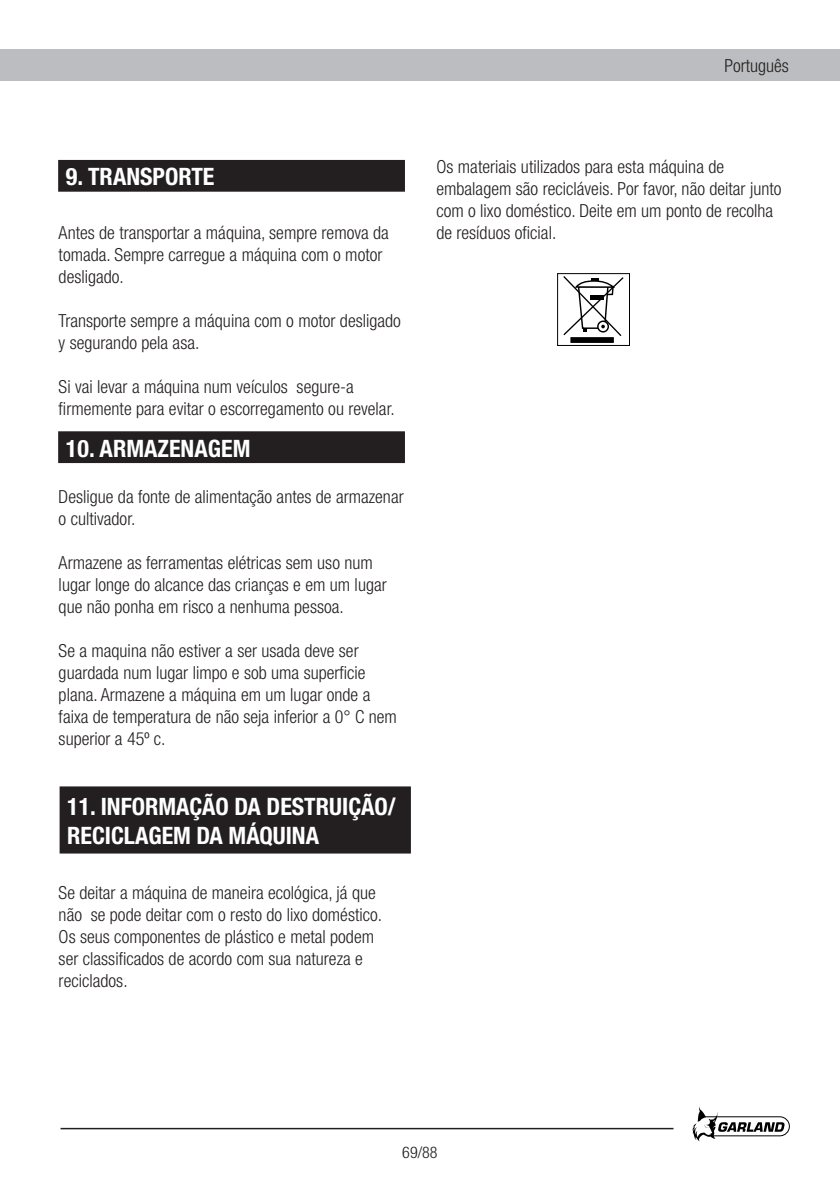
<style>
.page{position:relative;width:840px;height:1191px;background:#fff}
.page>*{position:absolute;margin:0;border:0;box-sizing:border-box;transform-origin:0 0}
.t1{font:700 condensed 24px/28.8px "Helvetica Neue";color:#fff}
.t2{font:300 condensed 18px/22px "Helvetica Neue";color:#231f20}
.t3{font:300 condensed 16px "Helvetica Neue";color:#231f20}
</style>
<div class="page">
<div style="left:0;top:50px;width:839px;height:31px;background:#bcbdc0"></div>
<svg style="left:692px;top:1107px;width:97px;height:34px"></svg>
<hr style="left:60px;top:1127px;width:613px;height:2px;background:#231f20">
<div style="left:556px;top:273px;width:73px;height:73px;background:#fff;border:1px solid #000"></div>
<svg style="left:563px;top:276px;width:60px;height:60px"></svg>
<svg style="left:570px;top:337px;width:43px;height:5px"></svg>
<div style="left:59px;top:161px;width:345px;height:30px;background:#231f20"></div>
<div style="left:58px;top:160px;width:347px;height:32px;border:2px solid #231f20"></div>
<div style="left:59px;top:432px;width:345px;height:30px;background:#231f20"></div>
<div style="left:58px;top:431px;width:347px;height:32px;border:2px solid #231f20"></div>
<div style="left:61px;top:787px;width:348px;height:65px;background:#231f20"></div>
<div style="left:60px;top:786px;width:350px;height:67px;border:2px solid #231f20"></div>
<p class="t2" style="left:724px;top:55px;width:66px">Português</p>
<h1 class="t1" style="left:66px;top:162px;width:150px">9. TRANSPORTE</h1>
<p class="t2" style="left:59px;top:222px;width:331px">Antes de transportar a máquina, sempre remova da tomada. Sempre carregue a máquina com o motor desligado.</p>
<p class="t2" style="left:59px;top:310px;width:343px">Transporte sempre a máquina com o motor desligado y segurando pela asa.</p>
<p class="t2" style="left:59px;top:376px;width:337px">Si vai levar a máquina num veículos segure-a firmemente para evitar o escorregamento ou revelar.</p>
<h1 class="t1" style="left:66px;top:433px;width:186px">10. ARMAZENAGEM</h1>
<p class="t2" style="left:59px;top:486px;width:346px">Desligue da fonte de alimentação antes de armazenar o cultivador.</p>
<p class="t2" style="left:59px;top:552px;width:329px">Armazene as ferramentas elétricas sem uso num lugar longe do alcance das crianças e em um lugar que não ponha em risco a nenhuma pessoa.</p>
<p class="t2" style="left:59px;top:640px;width:339px">Se a maquina não estiver a ser usada deve ser guardada num lugar limpo e sob uma superficie plana. Armazene a máquina em um lugar onde a faixa de temperatura de não seja inferior a 0° C nem superior a 45º c.</p>
<h1 class="t1" style="left:67px;top:791px;width:330px">11. INFORMAÇÃO DA DESTRUIÇÃO/<br>RECICLAGEM DA MÁQUINA</h1>
<p class="t2" style="left:59px;top:881px;width:325px">Se deitar a máquina de maneira ecológica, já que não se pode deitar com o resto do lixo doméstico.<br>Os seus componentes de plástico e metal podem ser classificados de acordo com sua natureza e reciclados.</p>
<p class="t2" style="left:436px;top:155px;width:346px">Os materiais utilizados para esta máquina de embalagem são recicláveis. Por favor, não deitar junto com o lixo doméstico. Deite em um ponto de recolha de resíduos oficial.</p>
<p class="t3" style="left:402px;top:1143px;width:37px">69/88</p>
</div>
